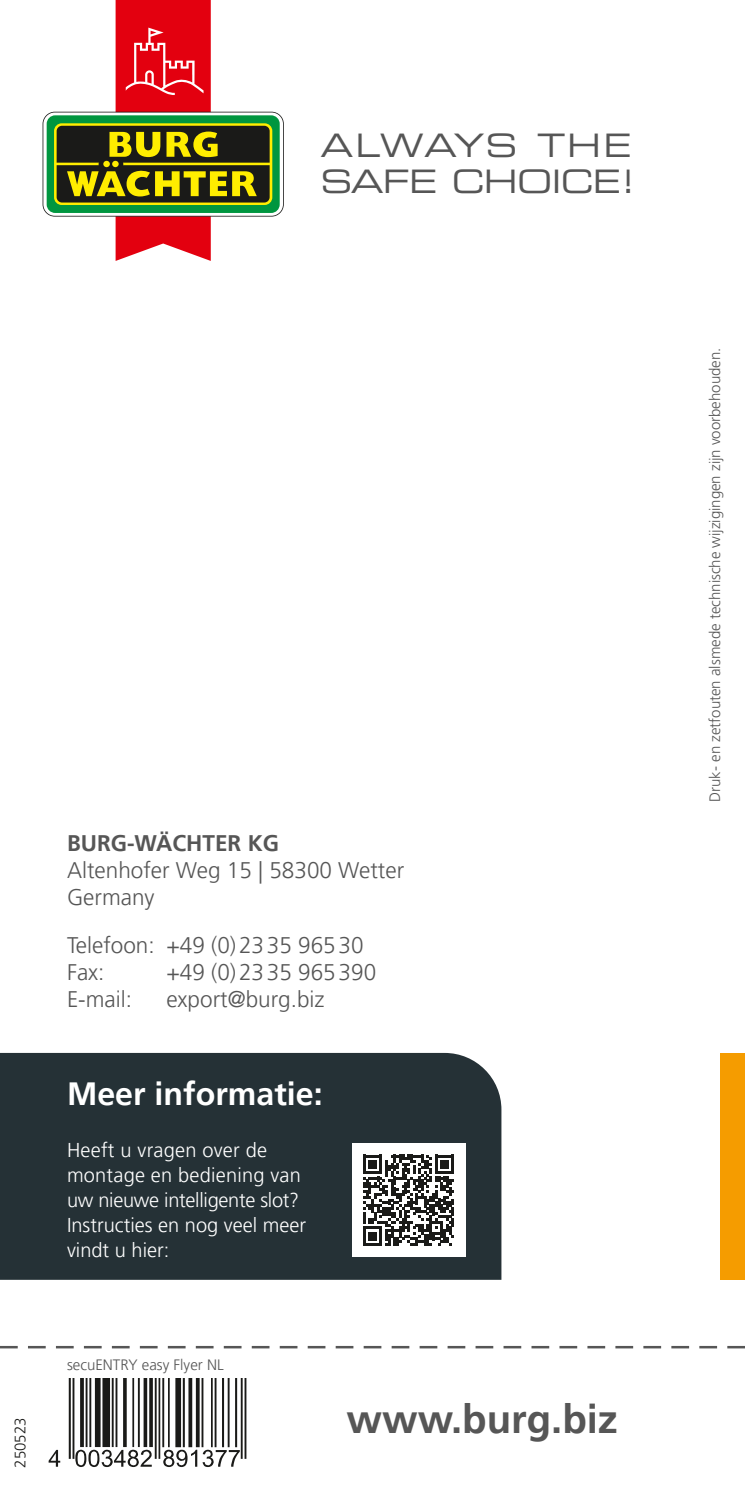
<style>
.page{position:relative;width:745px;height:1489px;background:#fff}
.page>*{position:absolute;margin:0;border:0;box-sizing:border-box;transform-origin:0 0}
.t1{font:700 40px "Frutiger LT Pro";color:#565656}
.t2{font:32.25px/35.5px "Eurostile LT Std Ex 2";letter-spacing:-.02em;color:#565656}
.t3{font:700 32px "Frutiger LT Pro";color:#fff}
.t4{font:300 22.5px/27px "Frutiger LT Pro";color:#565656}
.t5{font:700 22.5px "Frutiger LT Pro";color:#565656}
.t6{font:300 20px/25px "Frutiger LT Pro";color:#fff}
.t7{font:300 15px "Frutiger LT Pro";color:#565656}
.t8{font:300 15px "Frutiger LT Pro";color:#1a1a18}
</style>
<div class="page">
<svg style="left:0;top:1345px;width:744px;height:3px"></svg>
<div style="left:0;top:1052px;width:501px;height:227px;background:#253136"></div>
<div style="left:719px;top:1052px;width:25px;height:227px;background:#f59c00"></div>
<svg style="left:43px;top:0;width:240px;height:261px"></svg>
<div style="left:352px;top:1143px;width:113px;height:113px;background:#fff"></div>
<svg style="left:363px;top:1154px;width:91px;height:91px"></svg>
<svg style="left:49px;top:1378px;width:197px;height:88px"></svg>
<p class="t2" style="left:321px;top:127px;width:316px">ALWAYS THE<br>SAFE CHOICE!</p>
<p class="t8" style="left:11px;top:1467px;width:52px;rotate:-90deg">250523</p>
<p class="t5" style="left:67px;top:829px;width:213px">BURG-WÄCHTER KG</p>
<p class="t4" style="left:67px;top:856px;width:338px">Altenhofer Weg 15 | 58300 Wetter<br>Germany</p>
<p class="t4" style="left:67px;top:931px;width:298px">Telefoon: +49 (0)2335 96530</p>
<p class="t4" style="left:67px;top:958px;width:39px">Fax:</p>
<p class="t4" style="left:166px;top:958px;width:211px">+49 (0)2335 965390</p>
<p class="t4" style="left:67px;top:985px;width:66px">E-mail:</p>
<p class="t4" style="left:166px;top:985px;width:160px">export@burg.biz</p>
<p class="t3" style="left:67px;top:1074px;width:257px">Meer informatie:</p>
<p class="t6" style="left:67px;top:1137px;width:240px">Heeft u vragen over de montage en bediening van uw nieuwe intelligente slot?<br>Instructies en nog veel meer vindt u hier:</p>
<p class="t7" style="left:67px;top:1355px;width:158px">secuENTRY easy Flyer NL</p>
<p class="t1" style="left:346px;top:1395px;width:273px">www.burg.biz</p>
<p class="t7" style="left:705px;top:802px;width:455px;rotate:-90deg">Druk- en zetfouten alsmede technische wijzigingen zijn voorbehouden.</p>
</div>
